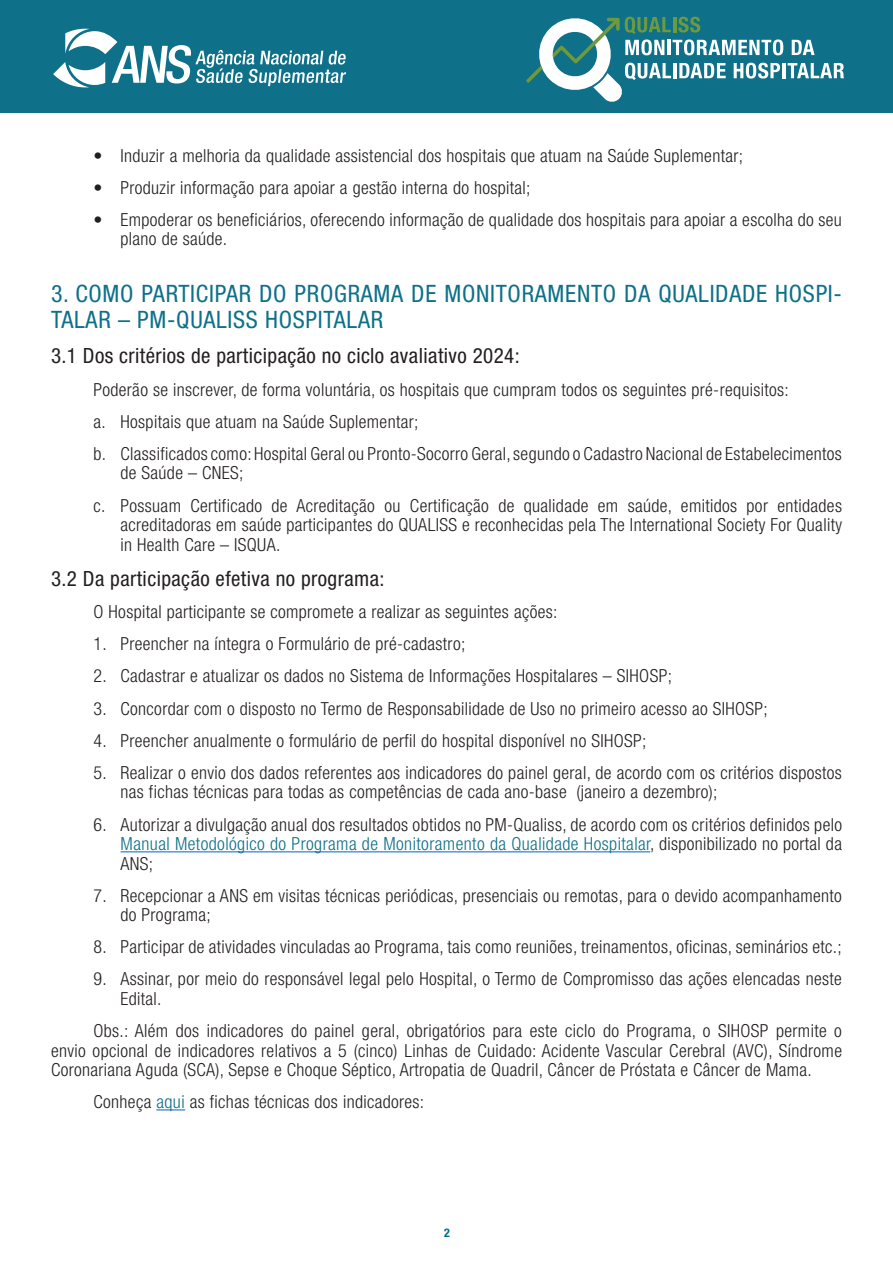
<style>
.page{position:relative;width:893px;height:1263px;background:#fff}
.page>*{position:absolute;margin:0;border:0;box-sizing:border-box;transform-origin:0 0}
.Título{font:condensed 24px/26px "Helvetica Neue LT Std";letter-spacing:.03em;color:#0e7089}
.subtitulo{font:condensed 21px "Helvetica Neue LT Std";letter-spacing:.02em;color:#231f20}
.t1{font:300 condensed 18px/19.4px "Helvetica Neue LT Std";letter-spacing:.02em;color:#231f20}
.t2{font:700 condensed 12px "Helvetica Neue LT Std";color:#006d89}
.s1{color:#0e7089}
</style>
<div class="page">
<div style="left:0;top:0;width:893px;height:113px;background:#0e7089"></div>
<svg style="left:526px;top:16px;width:318px;height:85px"></svg>
<svg style="left:53px;top:29px;width:293px;height:58px"></svg>
<hr style="left:121px;top:851px;width:529px;height:1px;background:#0563c1">
<svg style="left:156px;top:1109px;width:29px;height:1px"></svg>
<p class="t1" style="left:94px;top:145px;width:651px">• Induzir a melhoria da qualidade assistencial dos hospitais que atuam na Saúde Suplementar;</p>
<p class="t1" style="left:94px;top:178px;width:438px">• Produzir informação para apoiar a gestão interna do hospital;</p>
<p class="t1" style="left:121px;top:210px;width:723px;text-indent:-27px">• Empoderar os beneficiários, oferecendo informação de qualidade dos hospitais para apoiar a escolha do seu plano de saúde.</p>
<p class="Título" style="left:51px;top:280px;width:792px">3. COMO PARTICIPAR DO PROGRAMA DE MONITORAMENTO DA QUALIDADE HOSPI-<br>TALAR – PM-QUALISS HOSPITALAR</p>
<p class="subtitulo" style="left:51px;top:344px;width:470px">3.1 Dos critérios de participação no ciclo avaliativo 2024:</p>
<p class="t1" style="left:94px;top:379px;width:697px">Poderão se inscrever, de forma voluntária, os hospitais que cumpram todos os seguintes pré-requisitos:</p>
<p class="t1" style="left:94px;top:412px;width:326px">a. Hospitais que atuam na Saúde Suplementar;</p>
<p class="t1" style="left:121px;top:444px;width:723px;text-indent:-27px">b. Classificados como: Hospital Geral ou Pronto-Socorro Geral, segundo o Cadastro Nacional de Estabelecimentos de Saúde – CNES;</p>
<p class="t1" style="left:121px;top:495px;width:723px;text-align:justify;text-indent:-27px">c. Possuam Certificado de Acreditação ou Certificação de qualidade em saúde, emitidos por entidades acreditadoras em saúde participantes do QUALISS e reconhecidas pela The International Society For Quality in Health Care – ISQUA.</p>
<p class="subtitulo" style="left:51px;top:566px;width:335px">3.2 Da participação efetiva no programa:</p>
<p class="t1" style="left:94px;top:602px;width:465px">O Hospital participante se compromete a realizar as seguintes ações:</p>
<p class="t1" style="left:94px;top:634px;width:373px">1. Preencher na íntegra o Formulário de pré-cadastro;</p>
<p class="t1" style="left:94px;top:666px;width:580px">2. Cadastrar e atualizar os dados no Sistema de Informações Hospitalares – SIHOSP;</p>
<p class="t1" style="left:94px;top:698px;width:676px">3. Concordar com o disposto no Termo de Responsabilidade de Uso no primeiro acesso ao SIHOSP;</p>
<p class="t1" style="left:94px;top:731px;width:554px">4. Preencher anualmente o formulário de perfil do hospital disponível no SIHOSP;</p>
<p class="t1" style="left:121px;top:763px;width:723px;text-indent:-27px">5. Realizar o envio dos dados referentes aos indicadores do painel geral, de acordo com os critérios dispostos nas fichas técnicas para todas as competências de cada ano-base (janeiro a dezembro);</p>
<p class="t1" style="left:121px;top:814px;width:723px;text-align:justify;text-indent:-27px">6. Autorizar a divulgação anual dos resultados obtidos no PM-Qualiss, de acordo com os critérios definidos pelo <span class="s1">Manual Metodológico do Programa de Monitoramento da Qualidade Hospitalar</span>, disponibilizado no portal da ANS;</p>
<p class="t1" style="left:121px;top:885px;width:723px;text-indent:-27px">7. Recepcionar a ANS em visitas técnicas periódicas, presenciais ou remotas, para o devido acompanhamento do Programa;</p>
<p class="t1" style="left:94px;top:937px;width:750px">8. Participar de atividades vinculadas ao Programa, tais como reuniões, treinamentos, oficinas, seminários etc.;</p>
<p class="t1" style="left:121px;top:969px;width:723px;text-indent:-27px">9. Assinar, por meio do responsável legal pelo Hospital, o Termo de Compromisso das ações elencadas neste<br>Edital.</p>
<p class="t1" style="left:51px;top:1021px;width:792px;text-align:justify;text-indent:43px">Obs.: Além dos indicadores do painel geral, obrigatórios para este ciclo do Programa, o SIHOSP permite o envio opcional de indicadores relativos a 5 (cinco) Linhas de Cuidado: Acidente Vascular Cerebral (AVC), Síndrome Coronariana Aguda (SCA), Sepse e Choque Séptico, Artropatia de Quadril, Câncer de Próstata e Câncer de Mama.</p>
<p class="t1" style="left:94px;top:1092px;width:332px">Conheça <span class="s1">aqui</span> as fichas técnicas dos indicadores:</p>
<p class="t2" style="left:444px;top:1225px;width:7px">2</p>
</div>
